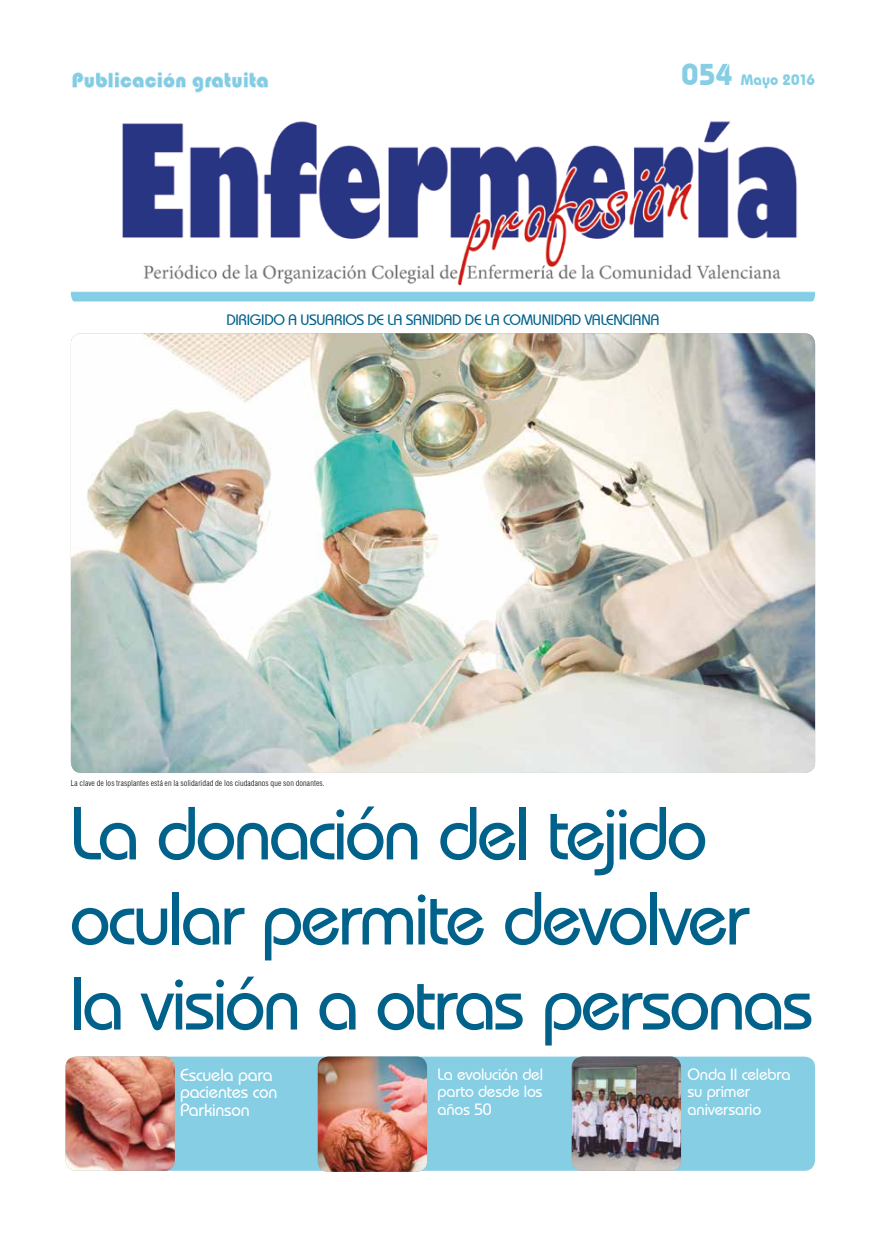
<style>
.page{position:relative;width:886px;height:1241px;background:#fff}
.page>*{position:absolute;margin:0;border:0;box-sizing:border-box;transform-origin:0 0}
.t1{font:500 75px/85px "Bauhaus IT Cby BT";letter-spacing:-.04em;color:#00628b}
.t2{font:500 17.5px/17.5px "Bauhaus IT Cby BT";letter-spacing:-.01em;color:#fff}
.t3{font:500 16.25px/17.5px "Bauhaus IT Cby BT";letter-spacing:-.01em;color:#fff;text-align:justify}
.t4{font:500 15px "Bauhaus IT Cby BT";letter-spacing:-.02em;color:#00628b}
.t5{font:700 15px "Bauhaus IT Cby BT";color:#85cee4}
.t6{font:300 condensed 8.12px "Swiss 721 BT";letter-spacing:.015em;color:#000}
.s1{font-size:30px}
</style>
<div class="page">
<img style="left:71px;top:333px;width:744px;height:439px">
<div style="left:71px;top:1056px;width:744px;height:114px;background:#85cee4;border-radius:11px"></div>
<img style="left:318px;top:1056px;width:109px;height:115px">
<img style="left:572px;top:1056px;width:109px;height:114px">
<img style="left:71px;top:71px;width:744px;height:231px">
<img style="left:66px;top:1056px;width:109px;height:114px">
<h3 class="t5" style="left:681px;top:71px;width:135px"><span class="s1">054</span> Mayo 2016</h3>
<h3 class="t4" style="left:226px;top:310px;width:435px">DIRIGIDO A USUARIOS DE LA SANIDAD DE LA COMUNIDAD VALENCIANA</h3>
<p class="t6" style="left:71px;top:778px;width:255px">La clave de los trasplantes está en la solidaridad de los ciudadanos que son donantes.</p>
<h1 class="t1" style="left:70px;top:789px;width:746px">La donación del tejido ocular permite devolver la visión a otras personas</h1>
<h2 class="t2" style="left:180px;top:1065px;width:99px">Escuela para pacientes con<br>Parkinson</h2>
<h3 class="t3" style="left:437px;top:1064px;width:107px">La evolución del parto desde los años 50</h3>
<h3 class="t3" style="left:687px;top:1064px;width:105px;text-align:left">Onda II celebra su primer aniversario</h3>
</div>
